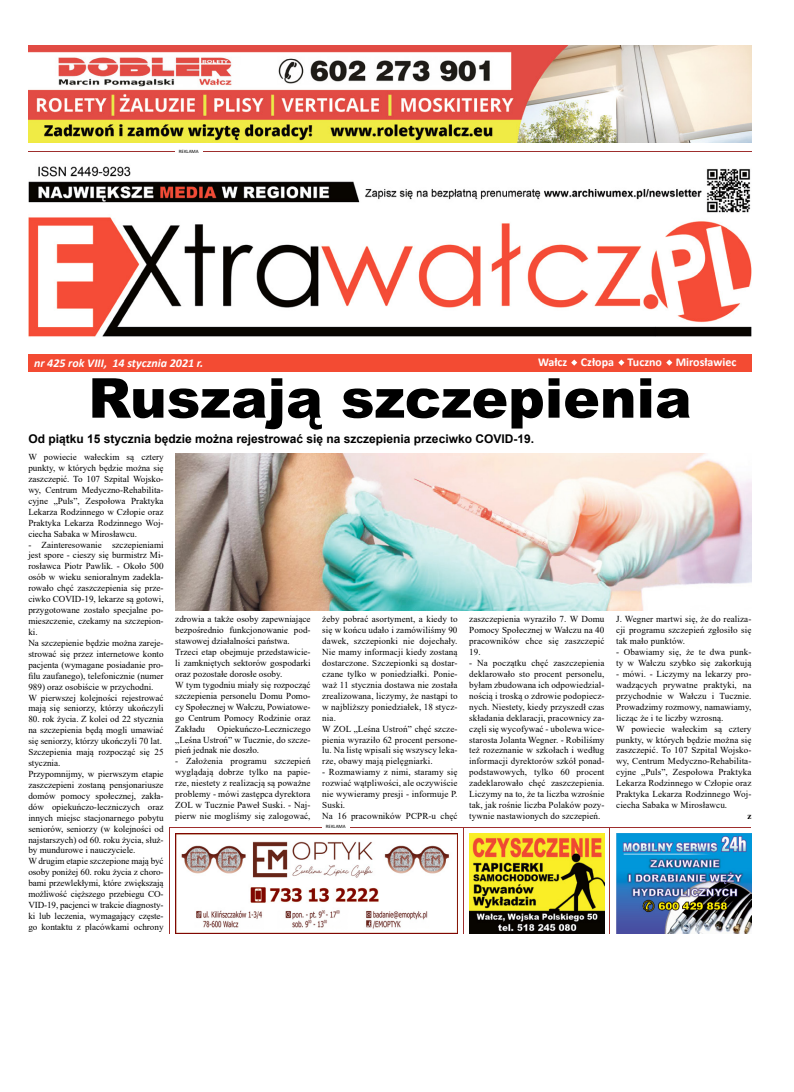
<style>
.page{position:relative;width:794px;height:1092px;background:#fff}
.page>*{position:absolute;margin:0;border:0;box-sizing:border-box;transform-origin:0 0}
.t1{font:900 55px "Arial";color:#000}
.t2{font:700 12px "Arial";color:#000}
.t3{font:italic 700 12px "Calibri";color:#fff}
.t4{font:700 12px "Calibri";color:#fff}
.t5{font:9.1px/10.9px "Times New Roman";color:#000}
.t6{font:700 9.1px "Times New Roman";color:#000}
.t7{font:5px "Calibri";color:#000}
</style>
<div class="page">
<div style="left:28px;top:354px;width:723px;height:17px;background:#f34b33"></div>
<svg style="left:571px;top:359px;width:6px;height:6px"></svg>
<svg style="left:618px;top:359px;width:6px;height:6px"></svg>
<svg style="left:666px;top:359px;width:6px;height:6px"></svg>
<img style="left:469px;top:833px;width:135px;height:100px">
<img style="left:616px;top:833px;width:135px;height:100px">
<hr style="left:609px;top:826px;width:1px;height:107px;background:#9e2e2d">
<hr style="left:463px;top:826px;width:1px;height:107px;background:#9e2e2d">
<hr style="left:169px;top:826px;width:1px;height:107px;background:#9e2e2d">
<hr style="left:169px;top:826px;width:582px;height:1px;background:#9e2e2d">
<img style="left:175px;top:833px;width:282px;height:100px">
<hr style="left:322px;top:824px;width:27px;height:4px;background:#fff">
<hr style="left:28px;top:151px;width:723px;height:1px;background:#9e2e2d">
<hr style="left:175px;top:149px;width:27px;height:4px;background:#fff">
<img style="left:28px;top:45px;width:723px;height:98px">
<img style="left:28px;top:166px;width:723px;height:171px">
<img style="left:175px;top:454px;width:576px;height:156px">
<p class="t7" style="left:179px;top:148px;width:21px">REKLAMA</p>
<h2 class="t3" style="left:34px;top:354px;width:171px">nr 425 rok VIII, 14 stycznia 2021 r.</h2>
<h2 class="t4" style="left:538px;top:354px;width:200px">Wałcz Człopa Tuczno Mirosławiec</h2>
<h1 class="t1" style="left:88px;top:358px;width:605px">Ruszają szczepienia</h1>
<h2 class="t2" style="left:28px;top:431px;width:507px">Od piątku 15 stycznia będzie można rejestrować się na szczepienia przeciwko COVID-19.</h2>
<p class="t5" style="left:28px;top:451px;width:137px;text-align:justify">W powiecie wałeckim są cztery punkty, w których będzie można się zaszczepić. To 107 Szpital Wojsko&shy;wy, Centrum Medyczno-Rehabilita&shy;cyjne „Puls”, Zespołowa Praktyka Lekarza Rodzinnego w Człopie oraz Praktyka Lekarza Rodzinnego Woj&shy;ciecha Sabaka w Mirosławcu.</p>
<p class="t5" style="left:28px;top:538px;width:137px">- Zainteresowanie szczepieniami jest spore - cieszy się burmistrz Mi&shy;rosławca Piotr Pawlik. - Około 500 osób w wieku senioralnym zadekla&shy;rowało chęć zaszczepienia się prze&shy;ciwko COVID-19, lekarze są gotowi, przygotowane zostało specjalne po&shy;mieszczenie, czekamy na szczepion&shy;ki.<br>Na szczepienie będzie można zareje&shy;strować się przez internetowe konto pacjenta (wymagane posiadanie pro&shy;filu zaufanego), telefonicznie (numer 989) oraz osobiście w przychodni.<br>W pierwszej kolejności rejestrować mają się seniorzy, którzy ukończyli</p>
<p class="t5" style="left:28px;top:713px;width:137px">80. rok życia. Z kolei od 22 stycznia na szczepienia będą mogli umawiać się seniorzy, którzy ukończyli 70 lat.<br>Szczepienia mają rozpocząć się 25 stycznia.<br>Przypomnijmy, w pierwszym etapie zaszczepieni zostaną pensjonariusze domów pomocy społecznej, zakła&shy;dów opiekuńczo-leczniczych oraz innych miejsc stacjonarnego pobytu seniorów, seniorzy (w kolejności od najstarszych) od 60. roku życia, służ&shy;by mundurowe i nauczyciele.<br>W drugim etapie szczepione mają być osoby poniżej 60. roku życia z choro&shy;bami przewlekłymi, które zwiększają możliwość cięższego przebiegu CO-VID-19, pacjenci w trakcie diagnosty&shy;ki lub leczenia, wymagający częste&shy;go kontaktu z placówkami ochrony</p>
<p class="t5" style="left:175px;top:613px;width:137px">zdrowia a także osoby zapewniające bezpośrednio funkcjonowanie pod&shy;stawowej działalności państwa.<br>Trzeci etap obejmuje przedstawicie&shy;li zamkniętych sektorów gospodarki oraz pozostałe dorosłe osoby.<br>W tym tygodniu miały się rozpocząć szczepienia personelu Domu Pomo&shy;cy Społecznej w Wałczu, Powiatowe&shy;go Centrum Pomocy Rodzinie oraz<br>Zakładu</p>
<p class="t5" style="left:322px;top:613px;width:137px">żeby pobrać asortyment, a kiedy to się w końcu udało i zamówiliśmy 90 dawek, szczepionki nie dojechały.<br>Nie mamy informacji kiedy zostaną dostarczone. Szczepionki są dostar&shy;czane tylko w poniedziałki. Ponie&shy;waż 11 stycznia dostawa nie została zrealizowana, liczymy, że nastąpi to w najbliższy poniedziałek, 18 stycz&shy;nia.<br>W ZOL „Leśna Ustroń” chęć szcze&shy;pienia wyraziło 62 procent persone&shy;lu. Na listę wpisali się wszyscy leka&shy;rze, obawy mają pielęgniarki.</p>
<p class="t5" style="left:322px;top:766px;width:137px">- Rozmawiamy z nimi, staramy się rozwiać wątpliwości, ale oczywiście nie wywieramy presji - informuje P.<br>Suski.<br>Na 16 pracowników PCPR-u chęć</p>
<p class="t5" style="left:469px;top:613px;width:137px;text-align:justify">zaszczepienia wyraziło 7. W Domu Pomocy Społecznej w Wałczu na 40 pracowników chce się zaszczepić 19.</p>
<p class="t5" style="left:469px;top:657px;width:137px;text-align:justify">- Na początku chęć zaszczepienia deklarowało sto procent personelu, byłam zbudowana ich odpowiedzial&shy;nością i troską o zdrowie podopiecz&shy;nych. Niestety, kiedy przyszedł czas składania deklaracji, pracownicy za&shy;częli się wycofywać - ubolewa wice&shy;starosta Jolanta Wegner. - Robiliśmy też rozeznanie w szkołach i według informacji dyrektorów szkół ponad&shy;podstawowych, tylko 60 procent zadeklarowało chęć zaszczepienia.<br>Liczymy na to, że ta liczba wzrośnie tak, jak rośnie liczba Polaków pozy&shy;tywnie nastawionych do szczepień.</p>
<p class="t5" style="left:175px;top:722px;width:137px;text-align:justify;text-indent:42px">Opiekuńczo-Leczniczego „Leśna Ustroń” w Tucznie, do szcze&shy;pień jednak nie doszło.</p>
<p class="t5" style="left:175px;top:755px;width:137px;text-align:justify">- Założenia programu szczepień wyglądają dobrze tylko na papie&shy;rze, niestety z realizacją są poważne problemy - mówi zastępca dyrektora ZOL w Tucznie Paweł Suski. - Naj&shy;pierw nie mogliśmy się zalogować,</p>
<p class="t7" style="left:326px;top:823px;width:21px">REKLAMA</p>
<p class="t5" style="left:616px;top:613px;width:137px;text-align:justify">J. Wegner martwi się, że do realiza&shy;cji programu szczepień zgłosiło się tak mało punktów.</p>
<p class="t5" style="left:616px;top:646px;width:137px">- Obawiamy się, że te dwa punk&shy;ty w Wałczu szybko się zakorkują</p>
<p class="t5" style="left:616px;top:668px;width:137px">- mówi. - Liczymy na lekarzy pro&shy;wadzących prywatne praktyki, na przychodnie w Wałczu i Tucznie.<br>Prowadzimy rozmowy, namawiamy, licząc że i te liczby wzrosną.<br>W powiecie wałeckim są cztery punkty, w których będzie można się zaszczepić. To 107 Szpital Wojsko&shy;wy, Centrum Medyczno-Rehabilita&shy;cyjne „Puls”, Zespołowa Praktyka<br>Lekarza Rodzinnego w Człopie oraz<br>Praktyka Lekarza Rodzinnego Woj&shy;ciecha Sabaka w Mirosławcu.</p>
<p class="t6" style="left:747px;top:809px;width:6px">z</p>
</div>
